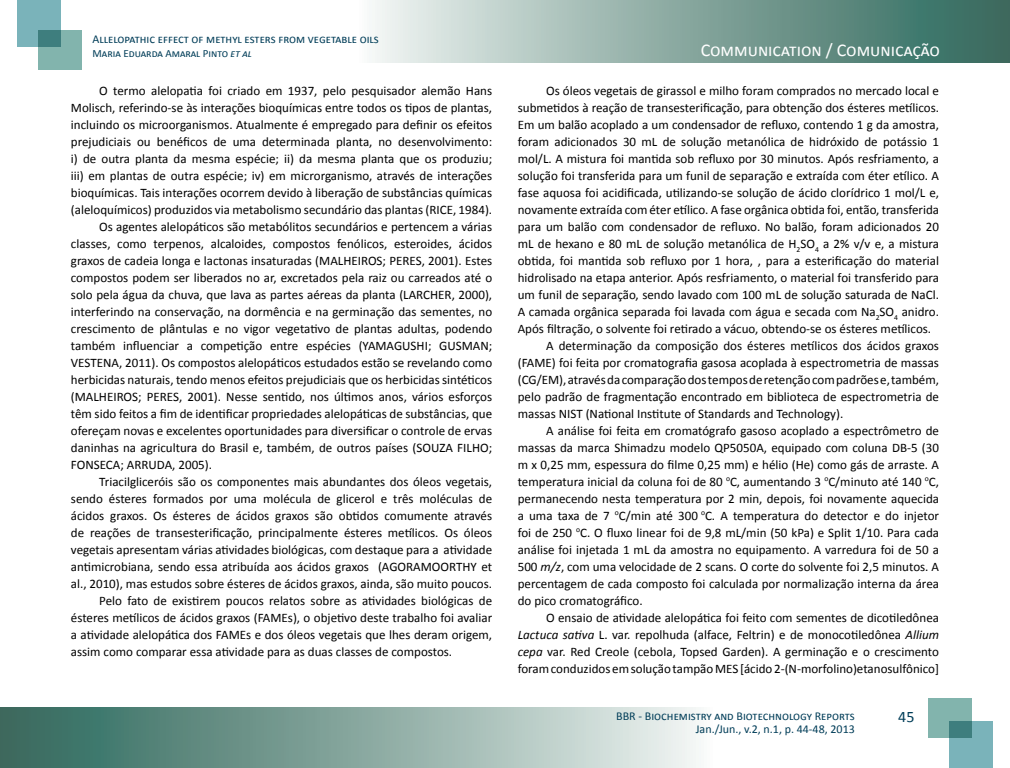
<style>
.page{position:relative;width:1010px;height:768px;background:#fff}
.page>*{position:absolute;margin:0;border:0;box-sizing:border-box;transform-origin:0 0}
.t1{font:18px "Calibri";color:#fff}
.t2{font:16px "Calibri";color:#003d58}
.t3{font:13px "Calibri";color:#000}
.t4{font:12px/13px "Calibri";color:#003d58;text-align:right}
.t5{font:11px "Calibri";color:#003d58}
.s1{font-style:italic}
</style>
<div class="page">
<svg style="left:375px;top:0;width:634px;height:62px;background:#89a9a1"></svg>
<svg style="left:0;top:707px;width:696px;height:61px;background:#89a8a0"></svg>
<div style="left:17px;top:0;width:43px;height:47px;background:#7ab3ba"></div>
<div style="left:949px;top:721px;width:43px;height:47px;background:#7ab3ba"></div>
<svg style="left:38px;top:30px;width:44px;height:39px;background:#72a7a2"></svg>
<svg style="left:928px;top:698px;width:42px;height:39px;background:#74a8a3"></svg>
<p class="t4" style="left:92px;top:33px;width:288px">Allelopathic effect of methyl esters from vegetable oils</p>
<p class="t5" style="left:92px;top:46px;width:161px">Maria Eduarda Amaral Pinto <span class="s1">et al</span></p>
<p class="t3" style="left:99px;top:82px;width:394px">O termo alelopatia foi criado em 1937, pelo pesquisador alemão Hans</p>
<p class="t3" style="left:71px;top:99px;width:422px">Molisch, referindo-se às interações bioquímicas entre todos os tipos de plantas,</p>
<p class="t3" style="left:71px;top:116px;width:422px">incluindo os microorganismos. Atualmente é empregado para definir os efeitos</p>
<p class="t3" style="left:71px;top:133px;width:422px">prejudiciais ou benéficos de uma determinada planta, no desenvolvimento:</p>
<p class="t3" style="left:71px;top:150px;width:422px">i) de outra planta da mesma espécie; ii) da mesma planta que os produziu;</p>
<p class="t3" style="left:71px;top:167px;width:422px">iii) em plantas de outra espécie; iv) em microrganismo, através de interações</p>
<p class="t3" style="left:71px;top:184px;width:422px">bioquímicas. Tais interações ocorrem devido à liberação de substâncias químicas</p>
<p class="t3" style="left:71px;top:201px;width:422px">(aleloquímicos) produzidos via metabolismo secundário das plantas (RICE, 1984).</p>
<p class="t3" style="left:99px;top:218px;width:394px">Os agentes alelopáticos são metabólitos secundários e pertencem a várias</p>
<p class="t3" style="left:71px;top:235px;width:422px">classes, como terpenos, alcaloides, compostos fenólicos, esteroides, ácidos</p>
<p class="t3" style="left:71px;top:252px;width:422px">graxos de cadeia longa e lactonas insaturadas (MALHEIROS; PERES, 2001). Estes</p>
<p class="t3" style="left:71px;top:269px;width:422px">compostos podem ser liberados no ar, excretados pela raiz ou carreados até o</p>
<p class="t3" style="left:71px;top:286px;width:422px">solo pela água da chuva, que lava as partes aéreas da planta (LARCHER, 2000),</p>
<p class="t3" style="left:71px;top:303px;width:422px">interferindo na conservação, na dormência e na germinação das sementes, no</p>
<p class="t3" style="left:71px;top:320px;width:422px">crescimento de plântulas e no vigor vegetativo de plantas adultas, podendo</p>
<p class="t3" style="left:71px;top:337px;width:422px">também influenciar a competição entre espécies (YAMAGUSHI; GUSMAN;</p>
<p class="t3" style="left:71px;top:354px;width:422px">VESTENA, 2011). Os compostos alelopáticos estudados estão se revelando como</p>
<p class="t3" style="left:71px;top:371px;width:422px">herbicidas naturais, tendo menos efeitos prejudiciais que os herbicidas sintéticos</p>
<p class="t3" style="left:71px;top:388px;width:422px">(MALHEIROS; PERES, 2001). Nesse sentido, nos últimos anos, vários esforços</p>
<p class="t3" style="left:71px;top:405px;width:422px">têm sido feitos a fim de identificar propriedades alelopáticas de substâncias, que</p>
<p class="t3" style="left:71px;top:422px;width:422px">ofereçam novas e excelentes oportunidades para diversificar o controle de ervas</p>
<p class="t3" style="left:71px;top:439px;width:422px">daninhas na agricultura do Brasil e, também, de outros países (SOUZA FILHO;</p>
<p class="t3" style="left:71px;top:456px;width:143px">FONSECA; ARRUDA, 2005).</p>
<p class="t3" style="left:99px;top:473px;width:394px">Triacilgliceróis são os componentes mais abundantes dos óleos vegetais,</p>
<p class="t3" style="left:71px;top:490px;width:422px">sendo ésteres formados por uma molécula de glicerol e três moléculas de</p>
<p class="t3" style="left:71px;top:507px;width:422px">ácidos graxos. Os ésteres de ácidos graxos são obtidos comumente através</p>
<p class="t3" style="left:71px;top:524px;width:422px">de reações de transesterificação, principalmente ésteres metílicos. Os óleos</p>
<p class="t3" style="left:71px;top:541px;width:422px">vegetais apresentam várias atividades biológicas, com destaque para a atividade</p>
<p class="t3" style="left:71px;top:558px;width:422px">antimicrobiana, sendo essa atribuída aos ácidos graxos (AGORAMOORTHY et</p>
<p class="t3" style="left:71px;top:575px;width:422px">al., 2010), mas estudos sobre ésteres de ácidos graxos, ainda, são muito poucos.</p>
<p class="t3" style="left:99px;top:592px;width:394px">Pelo fato de existirem poucos relatos sobre as atividades biológicas de</p>
<p class="t3" style="left:71px;top:609px;width:422px">ésteres metílicos de ácidos graxos (FAMEs), o objetivo deste trabalho foi avaliar</p>
<p class="t3" style="left:71px;top:626px;width:422px">a atividade alelopática dos FAMEs e dos óleos vegetais que lhes deram origem,</p>
<p class="t3" style="left:71px;top:643px;width:383px">assim como comparar essa atividade para as duas classes de compostos.</p>
<h1 class="t1" style="left:700px;top:39px;width:240px">Communication / Comunicação</h1>
<p class="t3" style="left:546px;top:82px;width:394px">Os óleos vegetais de girassol e milho foram comprados no mercado local e</p>
<p class="t3" style="left:517px;top:99px;width:422px">submetidos à reação de transesterificação, para obtenção dos ésteres metílicos.</p>
<p class="t3" style="left:517px;top:116px;width:422px">Em um balão acoplado a um condensador de refluxo, contendo 1 g da amostra,</p>
<p class="t3" style="left:517px;top:133px;width:422px">foram adicionados 30 mL de solução metanólica de hidróxido de potássio 1</p>
<p class="t3" style="left:517px;top:150px;width:422px">mol/L. A mistura foi mantida sob refluxo por 30 minutos. Após resfriamento, a</p>
<p class="t3" style="left:517px;top:167px;width:422px">solução foi transferida para um funil de separação e extraída com éter etílico. A</p>
<p class="t3" style="left:517px;top:184px;width:422px">fase aquosa foi acidificada, utilizando-se solução de ácido clorídrico 1 mol/L e,</p>
<p class="t3" style="left:517px;top:201px;width:422px">novamente extraída com éter etílico. A fase orgânica obtida foi, então, transferida</p>
<p class="t3" style="left:517px;top:218px;width:422px">para um balão com condensador de refluxo. No balão, foram adicionados 20</p>
<p class="t3" style="left:517px;top:235px;width:422px">mL de hexano e 80 mL de solução metanólica de H<sub>2</sub>SO<sub>4</sub> a 2% v/v e, a mistura</p>
<p class="t3" style="left:517px;top:252px;width:422px">obtida, foi mantida sob refluxo por 1 hora, , para a esterificação do material</p>
<p class="t3" style="left:517px;top:269px;width:422px">hidrolisado na etapa anterior. Após resfriamento, o material foi transferido para</p>
<p class="t3" style="left:517px;top:286px;width:422px">um funil de separação, sendo lavado com 100 mL de solução saturada de NaCl.</p>
<p class="t3" style="left:517px;top:303px;width:422px">A camada orgânica separada foi lavada com água e secada com Na<sub>2</sub>SO<sub>4</sub> anidro.</p>
<p class="t3" style="left:517px;top:320px;width:415px">Após filtração, o solvente foi retirado a vácuo, obtendo-se os ésteres metílicos.</p>
<p class="t3" style="left:546px;top:337px;width:394px">A determinação da composição dos ésteres metílicos dos ácidos graxos</p>
<p class="t3" style="left:517px;top:354px;width:422px">(FAME) foi feita por cromatografia gasosa acoplada à espectrometria de massas</p>
<p class="t3" style="left:517px;top:371px;width:422px">(CG/EM), através da comparação dos tempos de retenção com padrões e, também,</p>
<p class="t3" style="left:517px;top:388px;width:422px">pelo padrão de fragmentação encontrado em biblioteca de espectrometria de</p>
<p class="t3" style="left:517px;top:405px;width:327px">massas NIST (National Institute of Standards and Technology).</p>
<p class="t3" style="left:546px;top:422px;width:394px">A análise foi feita em cromatógrafo gasoso acoplado a espectrômetro de</p>
<p class="t3" style="left:517px;top:439px;width:422px">massas da marca Shimadzu modelo QP5050A, equipado com coluna DB-5 (30</p>
<p class="t3" style="left:517px;top:456px;width:422px">m x 0,25 mm, espessura do filme 0,25 mm) e hélio (He) como gás de arraste. A</p>
<p class="t3" style="left:517px;top:473px;width:422px">temperatura inicial da coluna foi de 80 <sup>o</sup>C, aumentando 3 <sup>o</sup>C/minuto até 140 <sup>o</sup>C,</p>
<p class="t3" style="left:517px;top:490px;width:422px">permanecendo nesta temperatura por 2 min, depois, foi novamente aquecida</p>
<p class="t3" style="left:517px;top:507px;width:422px">a uma taxa de 7 <sup>o</sup>C/min até 300 <sup>o</sup>C. A temperatura do detector e do injetor</p>
<p class="t3" style="left:517px;top:524px;width:422px">foi de 250 <sup>o</sup>C. O fluxo linear foi de 9,8 mL/min (50 kPa) e Split 1/10. Para cada</p>
<p class="t3" style="left:517px;top:541px;width:422px">análise foi injetada 1 mL da amostra no equipamento. A varredura foi de 50 a</p>
<p class="t3" style="left:517px;top:558px;width:422px">500 <span class="s1">m/z</span>, com uma velocidade de 2 scans. O corte do solvente foi 2,5 minutos. A</p>
<p class="t3" style="left:517px;top:575px;width:422px">percentagem de cada composto foi calculada por normalização interna da área</p>
<p class="t3" style="left:517px;top:592px;width:126px">do pico cromatográfico.</p>
<p class="t3" style="left:546px;top:609px;width:394px">O ensaio de atividade alelopática foi feito com sementes de dicotiledônea</p>
<p class="t3" style="left:517px;top:626px;width:422px"><span class="s1">Lactuca sativa</span> L. var. repolhuda (alface, Feltrin) e de monocotiledônea <span class="s1">Allium</span></p>
<p class="t3" style="left:517px;top:643px;width:422px"><span class="s1">cepa</span> var. Red Creole (cebola, Topsed Garden). A germinação e o crescimento</p>
<p class="t3" style="left:517px;top:660px;width:422px">foram conduzidos em solução tampão MES [ácido 2-(N-morfolino)etanosulfônico]</p>
<p class="t4" style="left:616px;top:710px;width:240px">BBR - Biochemistry and Biotechnology Reports<br>Jan./Jun., v.2, n.1, p. 44-48, 2013</p>
<p class="t2" style="left:897px;top:707px;width:18px">45</p>
</div>
